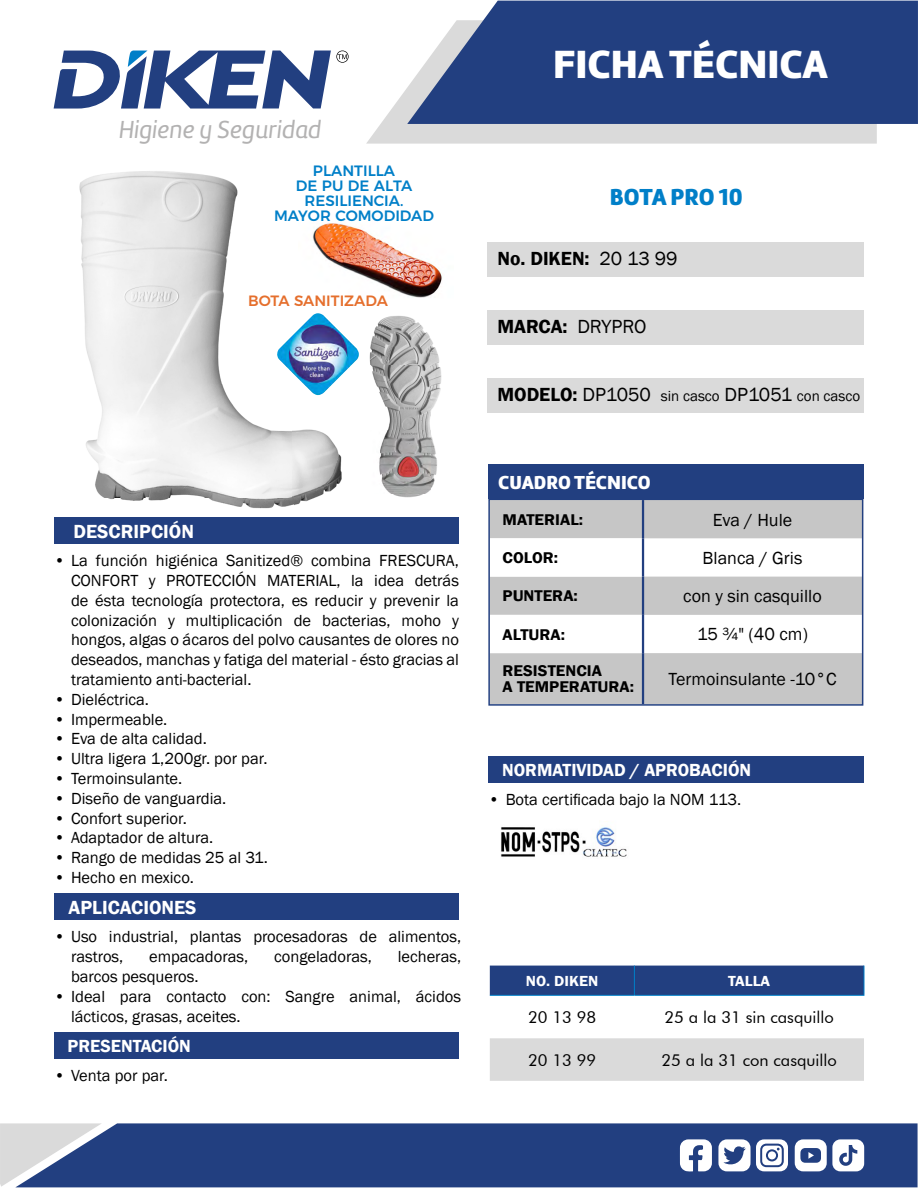
<style>
.page{position:relative;width:918px;height:1188px;background:#fff}
.page>*{position:absolute;margin:0;border:0;box-sizing:border-box;transform-origin:0 0}
.t1{font:40.8px "Amelia Basic Black";color:#fff}
.t2{font:25.5px "Amelia Basic Italic";color:#b3b2b2}
.t3{font:24px "Amelia Basic Black";letter-spacing:-.005em;color:#007fc8}
.t4{font:600 19.5px "Franklin Gothic";color:#000}
.t5{font:600 19.5px "Franklin Gothic";color:#fff}
.t6{font:19.5px "Amelia Basic Black";color:#fff}
.t7{font:18px "Franklin Gothic";color:#000}
.t8{font:600 18px "Franklin Gothic";color:#fff}
.t9{font:16.5px/19.8px "Franklin Gothic";color:#000}
.t10{font:16.5px "Futura BT";color:#000}
.t11{font:600 15.9px/15.9px "Franklin Gothic";color:#000;scale:1.05 1}
.t12{font:500 15px/15px "Montserrat";color:#007fc8;text-align:center}
.t13{font:15px "Franklin Gothic";color:#000}
.t14{font:500 15px "Montserrat";color:#e56f2d}
.t15{font:600 15px "Franklin Gothic";color:#fff;scale:1.05 1}
.s1{font-weight:400}
.s2{font-weight:600;font-size:19.5px}
.s3{font-size:19.5px}
</style>
<div class="page">
<svg style="left:366px;top:88px;width:511px;height:56px;background:#dedede"></svg>
<svg style="left:407px;top:1px;width:511px;height:123px;background:#344e8a"></svg>
<div style="left:102px;top:1123px;width:816px;height:64px;background:#223f80"></div>
<svg style="left:0;top:1123px;width:102px;height:64px;background:#9da8bf"></svg>
<svg style="left:680px;top:1139px;width:32px;height:33px"></svg>
<svg style="left:718px;top:1139px;width:70px;height:32px"></svg>
<div style="left:768px;top:1151px;width:8px;height:8px;background:#fff;border-radius:50%"></div>
<svg style="left:795px;top:1139px;width:69px;height:32px"></svg>
<svg style="left:54px;top:50px;width:295px;height:59px"></svg>
<div style="left:488px;top:465px;width:375px;height:34px;background:#223f80"></div>
<div style="left:487px;top:243px;width:376px;height:34px;background:#dadada"></div>
<div style="left:487px;top:311px;width:376px;height:34px;background:#dadada"></div>
<div style="left:487px;top:378px;width:376px;height:34px;background:#dadada"></div>
<img style="left:369px;top:316px;width:73px;height:182px">
<img style="left:68px;top:171px;width:281px;height:347px">
<img style="left:298px;top:206px;width:144px;height:107px">
<svg style="left:491px;top:502px;width:369px;height:201px"></svg>
<hr style="left:642px;top:500px;width:2px;height:38px;background:#223f80">
<hr style="left:642px;top:538px;width:2px;height:39px;background:#223f80">
<hr style="left:642px;top:577px;width:2px;height:38px;background:#223f80">
<hr style="left:642px;top:615px;width:2px;height:38px;background:#223f80">
<hr style="left:642px;top:653px;width:2px;height:51px;background:#223f80">
<div style="left:488px;top:499px;width:375px;height:207px;border:2px solid #223f80"></div>
<div style="left:54px;top:1032px;width:405px;height:27px;background:#223f80"></div>
<div style="left:54px;top:894px;width:405px;height:26px;background:#223f80"></div>
<div style="left:54px;top:518px;width:405px;height:26px;background:#223f80"></div>
<div style="left:489px;top:757px;width:375px;height:26px;background:#223f80"></div>
<img style="left:277px;top:313px;width:82px;height:82px">
<img style="left:501px;top:827px;width:126px;height:30px">
<svg style="left:490px;top:966px;width:375px;height:115px"></svg>
<hr style="left:490px;top:995px;width:144px;height:1px;background:#007fc8">
<hr style="left:634px;top:995px;width:230px;height:1px;background:#007fc8">
<h2 class="t2" style="left:119px;top:115px;width:204px">Higiene y Seguridad</h2>
<p class="t12" style="left:274px;top:162px;width:162px">PLANTILLA<br>DE PU DE ALTA<br>RESILIENCIA.<br>MAYOR COMODIDAD</p>
<p class="t14" style="left:248px;top:288px;width:141px">BOTA SANITIZADA</p>
<p class="t5" style="left:74px;top:519px;width:122px">DESCRIPCIÓN</p>
<p class="t9" style="left:71px;top:551px;width:390px;text-align:justify;text-indent:-17px">• La función higiénica Sanitized® combina FRESCURA, CONFORT y PROTECCIÓN MATERIAL, la idea detrás de ésta tecnología protectora, es reducir y prevenir la colonización y multiplicación de bacterias, moho y hongos, algas o ácaros del polvo causantes de olores no deseados, manchas y fatiga del material - ésto gracias al tratamiento anti-bacterial.</p>
<p class="t9" style="left:54px;top:690px;width:96px">• Dieléctrica.</p>
<p class="t9" style="left:54px;top:710px;width:115px">• Impermeable.</p>
<p class="t9" style="left:54px;top:729px;width:154px">• Eva de alta calidad.</p>
<p class="t9" style="left:54px;top:749px;width:215px">• Ultra ligera 1,200gr. por par.</p>
<p class="t9" style="left:54px;top:769px;width:130px">• Termoinsulante.</p>
<p class="t9" style="left:54px;top:789px;width:174px">• Diseño de vanguardia.</p>
<p class="t9" style="left:54px;top:809px;width:134px">• Confort superior.</p>
<p class="t9" style="left:54px;top:828px;width:161px">• Adaptador de altura.</p>
<p class="t9" style="left:54px;top:848px;width:215px">• Rango de medidas 25 al 31.</p>
<p class="t9" style="left:54px;top:868px;width:142px">• Hecho en mexico.</p>
<p class="t5" style="left:69px;top:895px;width:129px">APLICACIONES</p>
<p class="t9" style="left:71px;top:927px;width:392px;text-indent:-17px">• Uso industrial, plantas procesadoras de alimentos, rastros,</p>
<p class="t9" style="left:149px;top:947px;width:101px">empacadoras,</p>
<p class="t9" style="left:274px;top:947px;width:99px">congeladoras,</p>
<p class="t9" style="left:398px;top:947px;width:65px">lecheras,</p>
<p class="t9" style="left:71px;top:967px;width:129px">barcos pesqueros.</p>
<p class="t9" style="left:71px;top:987px;width:392px;text-indent:-17px">• Ideal para contacto con: Sangre animal, ácidos lácticos, grasas, aceites.</p>
<p class="t8" style="left:68px;top:1035px;width:125px">PRESENTACIÓN</p>
<p class="t9" style="left:54px;top:1066px;width:115px">• Venta por par.</p>
<h1 class="t1" style="left:553px;top:40px;width:276px">FICHA TÉCNICA</h1>
<h3 class="t3" style="left:610px;top:183px;width:134px">BOTA PRO 10</h3>
<p class="t4" style="left:497px;top:246px;width:182px">No. DIKEN: <span class="s1">20 13 99</span></p>
<p class="t4" style="left:497px;top:315px;width:150px">MARCA: <span class="s1">DRYPRO</span></p>
<p class="t13" style="left:497px;top:386px;width:364px"><span class="s2">MODELO:</span> <span class="s3">DP1050</span> sin casco <span class="s3">DP1051</span> con casco</p>
<p class="t6" style="left:498px;top:471px;width:154px">CUADRO TÉCNICO</p>
<p class="t11" style="left:503px;top:512px;width:78px">MATERIAL:</p>
<p class="t7" style="left:713px;top:508px;width:81px">Eva / Hule</p>
<p class="t11" style="left:503px;top:550px;width:55px">COLOR:</p>
<p class="t7" style="left:703px;top:547px;width:101px">Blanca / Gris</p>
<p class="t11" style="left:503px;top:588px;width:73px">PUNTERA:</p>
<p class="t7" style="left:683px;top:585px;width:140px">con y sin casquillo</p>
<p class="t11" style="left:503px;top:627px;width:61px">ALTURA:</p>
<p class="t7" style="left:697px;top:623px;width:112px">15 ¾" (40 cm)</p>
<p class="t11" style="left:503px;top:663px;width:127px">RESISTENCIA<br>A TEMPERATURA:</p>
<p class="t7" style="left:669px;top:668px;width:169px">Termoinsulante -10°C</p>
<p class="t8" style="left:502px;top:759px;width:251px">NORMATIVIDAD / APROBACIÓN</p>
<p class="t9" style="left:489px;top:790px;width:254px">• Bota certificada bajo la NOM 113.</p>
<p class="t15" style="left:526px;top:971px;width:70px">NO. DIKEN</p>
<p class="t15" style="left:728px;top:971px;width:42px">TALLA</p>
<p class="t10" style="left:528px;top:1007px;width:70px">20 13 98</p>
<p class="t10" style="left:665px;top:1007px;width:171px">25 a la 31 sin casquillo</p>
<p class="t10" style="left:528px;top:1050px;width:70px">20 13 99</p>
<p class="t10" style="left:662px;top:1050px;width:177px">25 a la 31 con casquillo</p>
</div>
